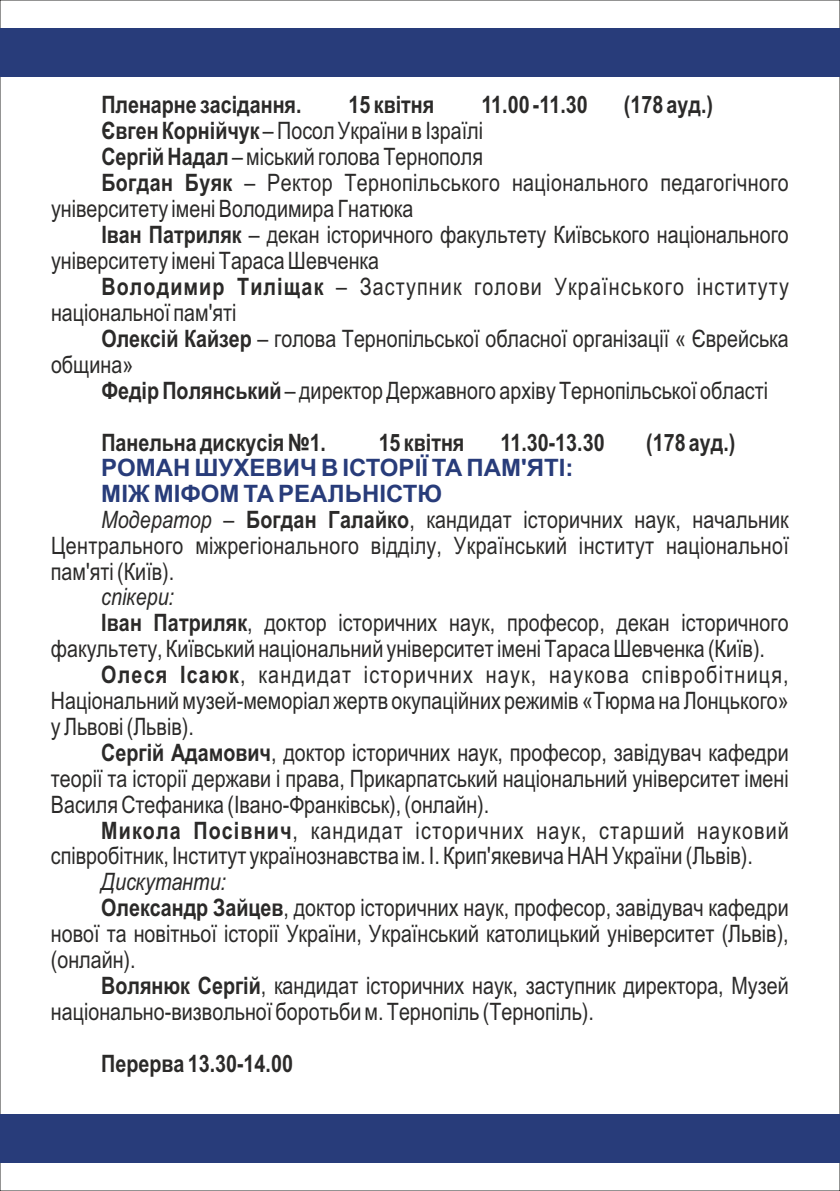
<style>
.page{position:relative;width:840px;height:1191px;background:#fff}
.page>*{position:absolute;margin:0;border:0;box-sizing:border-box;transform-origin:0 0}
.t1{font:24px/25.8px "Arial Narrow";color:#2b2a29;text-align:justify}
.t2{font:700 24px "Arial Narrow";color:#2b2a29}
.t3{font:24px "Arial Narrow";letter-spacing:.045em;color:#2b2a29}
.t4{font:24px "Arial Narrow";letter-spacing:.05em;color:#2b2a29}
.t5{font:700 24px/25.4px "Arial";color:#283c7a}
.t6{font:italic 24px "Arial Narrow";color:#2b2a29}
.s1{font-weight:700}
.s2{font-style:italic}
</style>
<div class="page">
<div style="left:0;top:28px;width:839px;height:49px;background:#283c7a"></div>
<div style="left:0;top:1113px;width:839px;height:49px;background:#283c7a"></div>
<p class="t2" style="left:101px;top:96px;width:201px">Пленарне засідання.</p>
<p class="t2" style="left:348px;top:96px;width:87px">15 квітня</p>
<p class="t2" style="left:481px;top:96px;width:108px">11.00 -11.30</p>
<p class="t2" style="left:623px;top:96px;width:91px">(178 ауд.)</p>
<p class="t1" style="left:101px;top:120px;width:383px"><span class="s1">Євген Корнійчук</span> – Посол України в Ізраїлі</p>
<p class="t1" style="left:101px;top:146px;width:383px"><span class="s1">Сергій Надал</span> – міський голова Тернополя</p>
<p class="t1" style="left:101px;top:172px;width:688px"><span class="s1">Богдан Буяк</span> – Ректор Тернопільського національного педагогічного</p>
<p class="t1" style="left:51px;top:198px;width:364px">університету імені Володимира Гнатюка</p>
<p class="t1" style="left:101px;top:224px;width:688px"><span class="s1">Іван Патриляк</span> – декан історичного факультету Київського національного</p>
<p class="t1" style="left:51px;top:250px;width:329px">університету імені Тараса Шевченка</p>
<p class="t3" style="left:101px;top:278px;width:688px"><span class="s1">Володимир Тиліщак</span> – Заступник голови Українського інституту</p>
<p class="t1" style="left:51px;top:302px;width:187px">національної пам'яті</p>
<p class="t1" style="left:101px;top:328px;width:688px"><span class="s1">Олексій Кайзер</span> – голова Тернопільської обласної організації « Єврейська</p>
<p class="t1" style="left:51px;top:354px;width:84px">община»</p>
<p class="t1" style="left:101px;top:380px;width:668px"><span class="s1">Федір Полянський</span> – директор Державного архіву Тернопільської області</p>
<p class="t2" style="left:101px;top:433px;width:226px">Панельна дискусія №1.</p>
<p class="t2" style="left:378px;top:433px;width:87px">15 квітня</p>
<p class="t2" style="left:500px;top:433px;width:105px">11.30-13.30</p>
<p class="t2" style="left:646px;top:433px;width:91px">(178 ауд.)</p>
<p class="t5" style="left:101px;top:457px;width:473px">РОМАН ШУХЕВИЧ В ІСТОРІЇ ТА ПАМ'ЯТІ:<br>МІЖ МІФОМ ТА РЕАЛЬНІСТЮ</p>
<p class="t1" style="left:51px;top:509px;width:739px;text-indent:50px"><span class="s2">Модератор</span> – <span class="s1">Богдан Галайко</span>, кандидат історичних наук, начальник Центрального міжрегіонального відділу, Український інститут національної пам'яті (Київ).</p>
<p class="t6" style="left:101px;top:588px;width:74px">спікери:</p>
<p class="t1" style="left:101px;top:612px;width:688px"><span class="s1">Іван Патриляк</span>, доктор історичних наук, професор, декан історичного</p>
<p class="t1" style="left:51px;top:638px;width:715px">факультету, Київський національний університет імені Тараса Шевченка (Київ).</p>
<p class="t4" style="left:101px;top:665px;width:688px"><span class="s1">Олеся Ісаюк</span>, кандидат історичних наук, наукова співробітниця,</p>
<p class="t1" style="left:51px;top:690px;width:738px">Національний музей-меморіал жертв окупаційних режимів «Тюрма на Лонцького»</p>
<p class="t1" style="left:51px;top:715px;width:144px">у Львові (Львів).</p>
<p class="t1" style="left:101px;top:742px;width:688px"><span class="s1">Сергій Адамович</span>, доктор історичних наук, професор, завідувач кафедри</p>
<p class="t1" style="left:51px;top:767px;width:739px">теорії та історії держави і права, Прикарпатський національний університет імені</p>
<p class="t1" style="left:51px;top:793px;width:439px">Василя Стефаника (Івано-Франківськ), (онлайн).</p>
<p class="t3" style="left:101px;top:821px;width:688px"><span class="s1">Микола Посівнич</span>, кандидат історичних наук, старший науковий</p>
<p class="t1" style="left:51px;top:845px;width:703px">співробітник, Інститут українознавства ім. І. Крип'якевича НАН України (Львів).</p>
<p class="t6" style="left:101px;top:872px;width:126px">Дискутанти:</p>
<p class="t1" style="left:101px;top:897px;width:688px"><span class="s1">Олександр Зайцев</span>, доктор історичних наук, професор, завідувач кафедри</p>
<p class="t1" style="left:51px;top:923px;width:739px">нової та новітньої історії України, Український католицький університет (Львів),</p>
<p class="t1" style="left:51px;top:948px;width:86px">(онлайн).</p>
<p class="t1" style="left:101px;top:974px;width:688px"><span class="s1">Волянюк Сергій</span>, кандидат історичних наук, заступник директора, Музей</p>
<p class="t1" style="left:51px;top:1000px;width:544px">національно-визвольної боротьби м. Тернопіль (Тернопіль).</p>
<p class="t2" style="left:101px;top:1054px;width:193px">Перерва 13.30-14.00</p>
</div>
